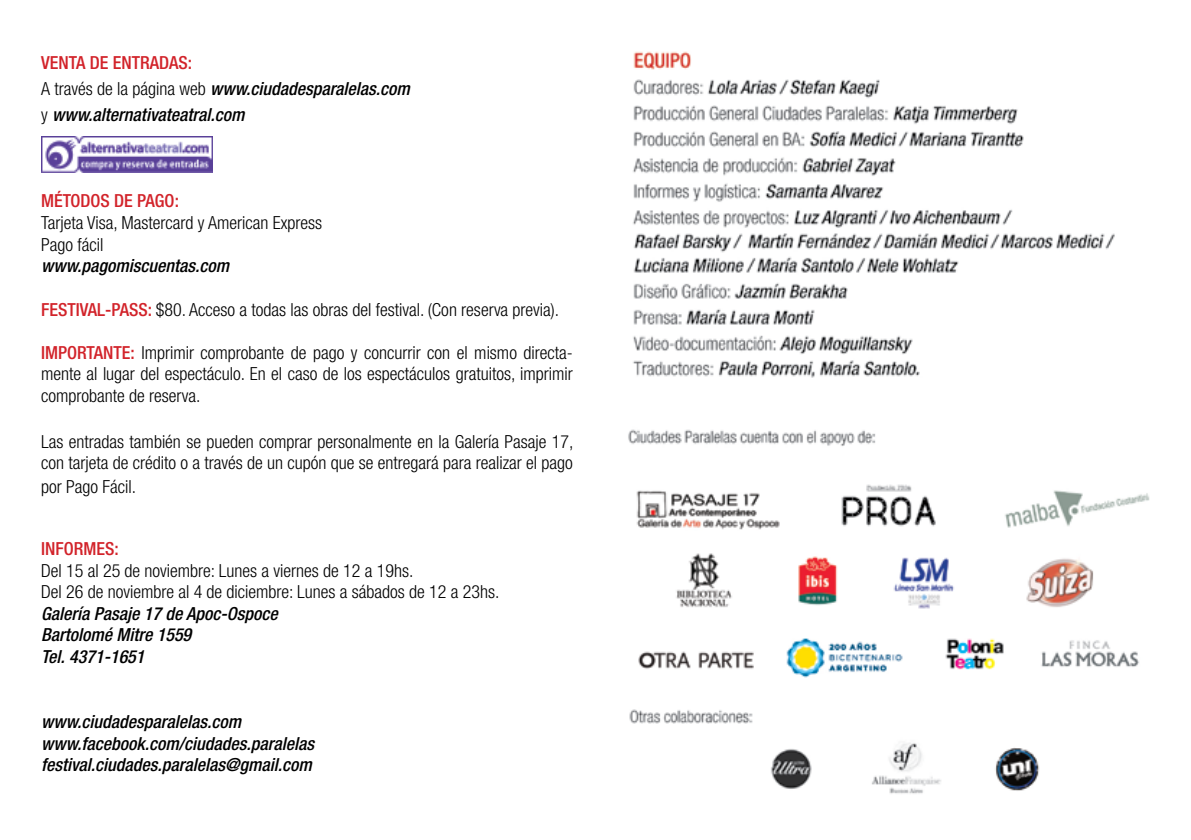
<style>
.page{position:relative;width:1191px;height:840px;background:#fff}
.page>*{position:absolute;margin:0;border:0;box-sizing:border-box;transform-origin:0 0}
.t1{font:300 condensed 18px/21.6px "Helvetica Neue LT Std";color:#000}
.t2{font:italic 500 condensed 18px/21.6px "Helvetica Neue LT Std";color:#000}
.t3{font:500 condensed 18px "Helvetica Neue LT Std";color:#d2232a}
.s1{font-style:normal;color:#d2232a}
.s2{font-weight:300;font-style:normal}
.s3{font-weight:500;color:#d2232a}
</style>
<div class="page">
<img style="left:41px;top:137px;width:172px;height:36px">
<img style="left:628px;top:51px;width:522px;height:743px">
<p class="t2" style="left:41px;top:50px;width:370px;line-height:26px"><span class="s1">VENTA DE ENTRADAS:<br></span><span class="s2">A través de la página web</span> www.ciudadesparalelas.com <span class="s2">y</span> www.alternativateatral.com</p>
<p class="t3" style="left:41px;top:190px;width:139px">MÉTODOS DE PAGO:</p>
<p class="t1" style="left:41px;top:211px;width:282px">Tarjeta Visa, Mastercard y American Express<br>Pago fácil</p>
<p class="t2" style="left:41px;top:255px;width:189px">www.pagomiscuentas.com</p>
<p class="t1" style="left:41px;top:298px;width:519px"><span class="s3">FESTIVAL-PASS:</span> $80. Acceso a todas las obras del festival. (Con reserva previa).</p>
<p class="t1" style="left:41px;top:341px;width:533px;text-align:justify"><span class="s3">IMPORTANTE:</span> Imprimir comprobante de pago y concurrir con el mismo directa&shy;mente al lugar del espectáculo. En el caso de los espectáculos gratuitos, imprimir comprobante de reserva.</p>
<p class="t1" style="left:41px;top:430px;width:534px">Las entradas también se pueden comprar personalmente en la Galería Pasaje 17, con tarjeta de crédito o a través de un cupón que se entregará para realizar el pago</p>
<p class="t1" style="left:41px;top:475px;width:96px">por Pago Fácil.</p>
<p class="t3" style="left:41px;top:537px;width:79px">INFORMES:</p>
<p class="t1" style="left:41px;top:559px;width:460px">Del 15 al 25 de noviembre: Lunes a viernes de 12 a 19hs.<br>Del 26 de noviembre al 4 de diciembre: Lunes a sábados de 12 a 23hs.</p>
<p class="t2" style="left:41px;top:602px;width:238px">Galería Pasaje 17 de Apoc-Ospoce<br>Bartolomé Mitre 1559<br>Tel. 4371-1651</p>
<p class="t2" style="left:41px;top:710px;width:274px">www.ciudadesparalelas.com www.facebook.com/ciudades.paralelas festival.ciudades.paralelas@gmail.com</p>
</div>
